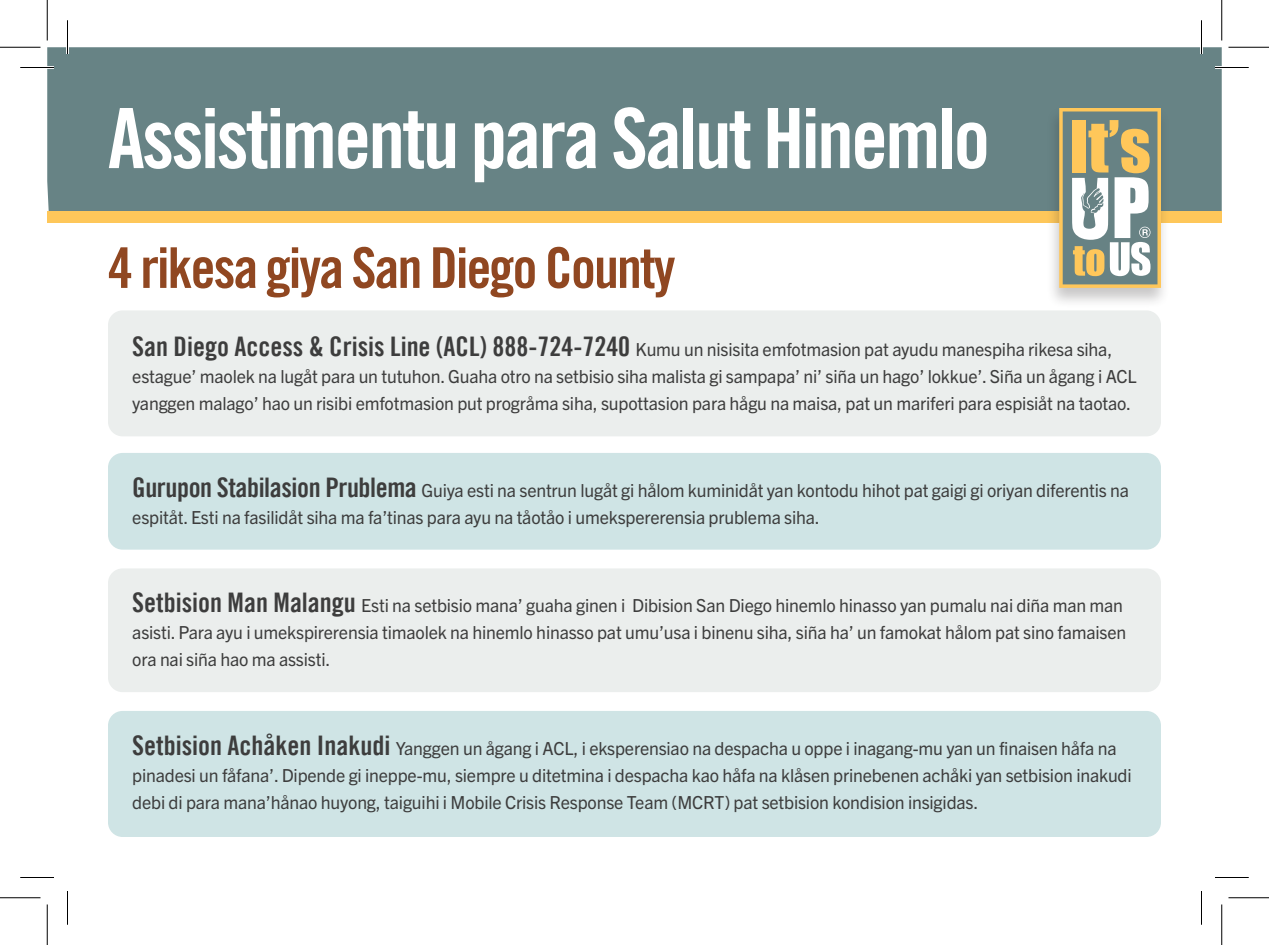
<style>
.page{position:relative;width:1269px;height:945px;background:#fff}
.page>*{position:absolute;margin:0;border:0;box-sizing:border-box;transform-origin:0 0}
.t1{font:83.25px "Trade Gothic LT Bold Cond Twenty";letter-spacing:-.035em;color:#fff}
.t2{font:56.25px "Trade Gothic LT Bold Cond Twenty";letter-spacing:-.035em;color:#904721}
.Paragraph_Style_1{font:18px/27px "Trade Gothic Next LT Pro";letter-spacing:-.01em;color:#3d3d3d}
.s1{font-family:"Trade Gothic LT Bold Cond Twenty";font-size:27px}
</style>
<div class="page">
<div style="left:47px;top:47px;width:1175px;height:164px;background:#678385"></div>
<div style="left:47px;top:211px;width:1175px;height:12px;background:#fec75a"></div>
<div style="left:108px;top:310px;width:1053px;height:126px;background:#ebeeed;border-radius:15px"></div>
<div style="left:108px;top:568px;width:1053px;height:124px;background:#ebeeed;border-radius:15px"></div>
<div style="left:108px;top:711px;width:1053px;height:126px;background:#cfe4e5;border-radius:15px"></div>
<div style="left:108px;top:453px;width:1053px;height:97px;background:#cfe4e5;border-radius:15px"></div>
<div style="left:1046px;top:106px;width:124px;height:202px;background:#231f20;opacity:.25"></div>
<svg style="left:1059px;top:108px;width:102px;height:180px"></svg>
<hr style="left:20px;top:66px;width:34px;height:3px;background:#fff">
<hr style="left:1215px;top:66px;width:34px;height:3px;background:#fff">
<hr style="left:66px;top:20px;width:3px;height:34px;background:#fff">
<hr style="left:1200px;top:20px;width:3px;height:34px;background:#fff">
<hr style="left:20px;top:67px;width:34px;height:1px;background:#000">
<hr style="left:1215px;top:67px;width:34px;height:1px;background:#000">
<hr style="left:20px;top:877px;width:34px;height:1px;background:#000">
<hr style="left:1215px;top:877px;width:34px;height:1px;background:#000">
<hr style="left:67px;top:20px;width:1px;height:34px;background:#000">
<hr style="left:67px;top:891px;width:1px;height:34px;background:#000">
<hr style="left:1201px;top:20px;width:1px;height:34px;background:#000">
<hr style="left:1201px;top:891px;width:1px;height:34px;background:#000">
<hr style="left:0;top:47px;width:40px;height:1px;background:#000">
<hr style="left:1228px;top:47px;width:41px;height:1px;background:#000">
<hr style="left:0;top:897px;width:40px;height:1px;background:#000">
<hr style="left:1228px;top:897px;width:41px;height:1px;background:#000">
<hr style="left:47px;top:0;width:1px;height:40px;background:#000">
<hr style="left:47px;top:904px;width:1px;height:41px;background:#000">
<hr style="left:1221px;top:0;width:1px;height:40px;background:#000">
<hr style="left:1221px;top:904px;width:1px;height:41px;background:#000">
<p class="t1" style="left:108px;top:88px;width:884px">Assistimentu para Salut Hinemlo</p>
<p class="t2" style="left:108px;top:234px;width:569px">4 rikesa giya San Diego County</p>
<p class="Paragraph_Style_1" style="left:132px;top:335px;width:1006px"><span class="s1">San Diego Access &amp; Crisis Line (ACL) 888-724-7240</span> Kumu un nisisita emfotmasion pat ayudu manespiha rikesa siha, estague’ maolek na lugåt para un tutuhon. Guaha otro na setbisio siha malista gi sampapa’ ni’ siña un hago’ lokkue’. Siña un ågang i ACL yanggen malago’ hao un risibi emfotmasion put progråma siha, supottasion para hågu na maisa, pat un mariferi para espisiåt na taotao.</p>
<p class="Paragraph_Style_1" style="left:132px;top:475px;width:998px"><span class="s1">Gurupon Stabilasion Prublema</span> Guiya esti na sentrun lugåt gi hålom kuminidåt yan kontodu hihot pat gaigi gi oriyan diferentis na espitåt. Esti na fasilidåt siha ma fa’tinas para ayu na tåotåo i umekspererensia prublema siha.</p>
<p class="Paragraph_Style_1" style="left:132px;top:591px;width:996px"><span class="s1">Setbision Man Malangu</span> Esti na setbisio mana’ guaha ginen i Dibision San Diego hinemlo hinasso yan pumalu nai diña man man asisti. Para ayu i umekspirerensia timaolek na hinemlo hinasso pat umu’usa i binenu siha, siña ha’ un famokat hålom pat sino famaisen ora nai siña hao ma assisti.</p>
<p class="Paragraph_Style_1" style="left:132px;top:733px;width:1001px"><span class="s1">Setbision Achåken Inakudi</span> Yanggen un ågang i ACL, i eksperensiao na despacha u oppe i inagang-mu yan un finaisen håfa na pinadesi un fåfana’. Dipende gi ineppe-mu, siempre u ditetmina i despacha kao håfa na klåsen prinebenen achåki yan setbision inakudi debi di para mana’hånao huyong, taiguihi i Mobile Crisis Response Team (MCRT) pat setbision kondision insigidas.</p>
</div>
